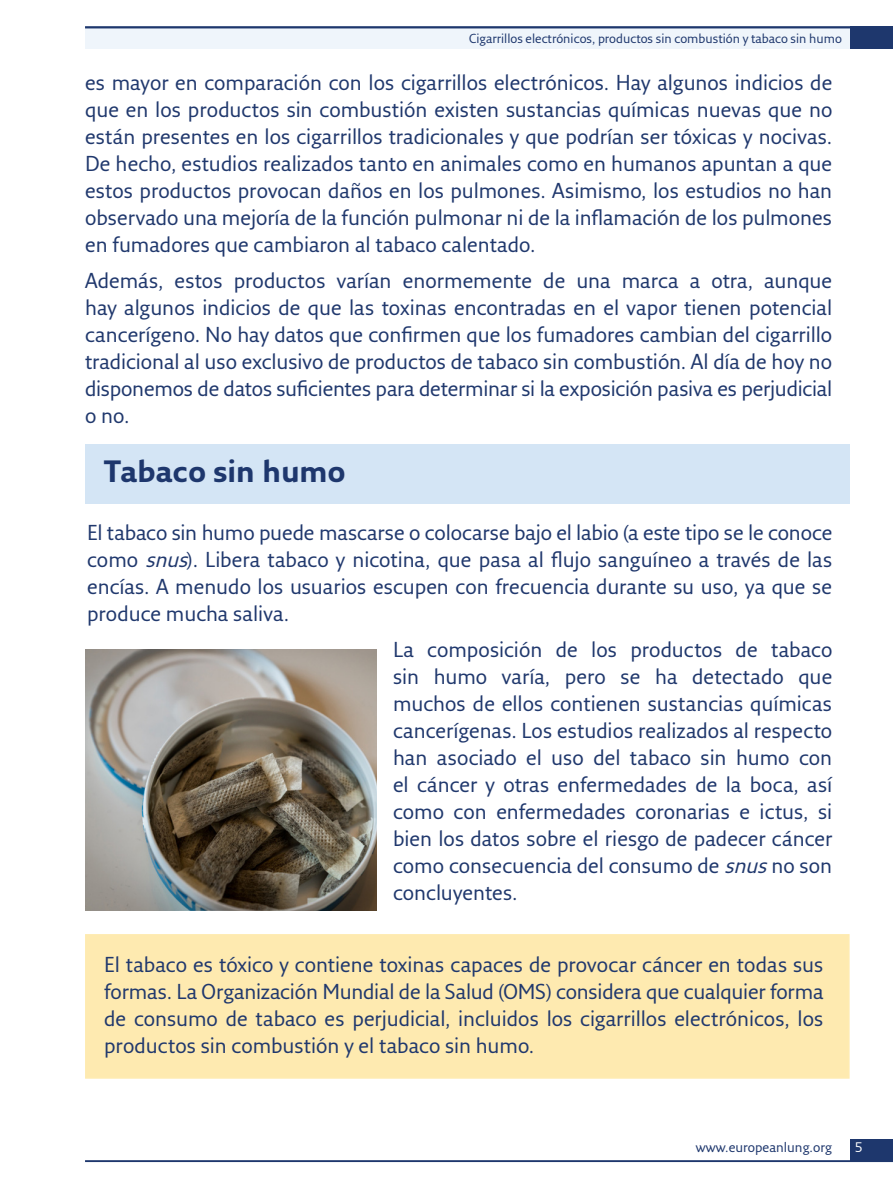
<style>
.page{position:relative;width:893px;height:1191px;background:#fff}
.page>*{position:absolute;margin:0;border:0;box-sizing:border-box;transform-origin:0 0}
.t1{font:700 30px "Fresco Sans Pro";color:#1e376d}
.H___B-head{font:21px/27px "Fresco Sans Pro";color:#20386d;text-align:justify}
.Running_foot_left{font:13.5px "Fresco Sans Pro";color:#1e376d}
.Folio_left{font:13.5px "Fresco Sans Pro";color:#fff}
.H___Article_title{font:12.75px "Fresco Sans Pro";color:#1e376d}
.s1{font-style:italic}
</style>
<div class="page">
<div style="left:85px;top:26px;width:808px;height:23px;background:#eff5fb"></div>
<div style="left:850px;top:26px;width:43px;height:23px;background:#1e376d"></div>
<div style="left:850px;top:1138px;width:43px;height:23px;background:#1e376d"></div>
<hr style="left:85px;top:26px;width:808px;height:2px;background:#1e376d">
<hr style="left:85px;top:1160px;width:808px;height:2px;background:#1e376d">
<div style="left:85px;top:444px;width:764px;height:59px;background:#d4e5f5"></div>
<div style="left:85px;top:934px;width:765px;height:144px;background:#feeab0"></div>
<img style="left:85px;top:649px;width:291px;height:262px">
<p class="H___Article_title" style="left:469px;top:30px;width:374px">Cigarrillos electrónicos, productos sin combustión y tabaco sin humo</p>
<p class="H___B-head" style="left:85px;top:69px;width:749px">es mayor en comparación con los cigarrillos electrónicos. Hay algunos indicios de que en los productos sin combustión existen sustancias químicas nuevas que no están presentes en los cigarrillos tradicionales y que podrían ser tóxicas y nocivas.<br>De hecho, estudios realizados tanto en animales como en humanos apuntan a que estos productos provocan daños en los pulmones. Asimismo, los estudios no han observado una mejoría de la función pulmonar ni de la inflamación de los pulmones en fumadores que cambiaron al tabaco calentado.</p>
<p class="H___B-head" style="left:85px;top:267px;width:749px">Además, estos productos varían enormemente de una marca a otra, aunque hay algunos indicios de que las toxinas encontradas en el vapor tienen potencial cancerígeno. No hay datos que confirmen que los fumadores cambian del cigarrillo tradicional al uso exclusivo de productos de tabaco sin combustión. Al día de hoy no disponemos de datos suficientes para determinar si la exposición pasiva es perjudicial o no.</p>
<p class="t1" style="left:104px;top:452px;width:243px">Tabaco sin humo</p>
<p class="H___B-head" style="left:87px;top:519px;width:747px">El tabaco sin humo puede mascarse o colocarse bajo el labio (a este tipo se le conoce como <span class="s1">snus</span>). Libera tabaco y nicotina, que pasa al flujo sanguíneo a través de las encías. A menudo los usuarios escupen con frecuencia durante su uso, ya que se produce mucha saliva.</p>
<p class="H___B-head" style="left:393px;top:636px;width:441px">La composición de los productos de tabaco sin humo varía, pero se ha detectado que muchos de ellos contienen sustancias químicas cancerígenas. Los estudios realizados al respecto han asociado el uso del tabaco sin humo con el cáncer y otras enfermedades de la boca, así como con enfermedades coronarias e ictus, si bien los datos sobre el riesgo de padecer cáncer como consecuencia del consumo de <span class="s1">snus</span>no son concluyentes.</p>
<p class="H___B-head" style="left:104px;top:951px;width:721px">El tabaco es tóxico y contiene toxinas capaces de provocar cáncer en todas sus formas. La Organización Mundial de la Salud (OMS) considera que cualquier forma de consumo de tabaco es perjudicial, incluidos los cigarrillos electrónicos, los productos sin combustión y el tabaco sin humo.</p>
<p class="Running_foot_left" style="left:696px;top:1138px;width:138px">www.europeanlung.org</p>
<p class="Folio_left" style="left:855px;top:1139px;width:10px">5</p>
</div>
